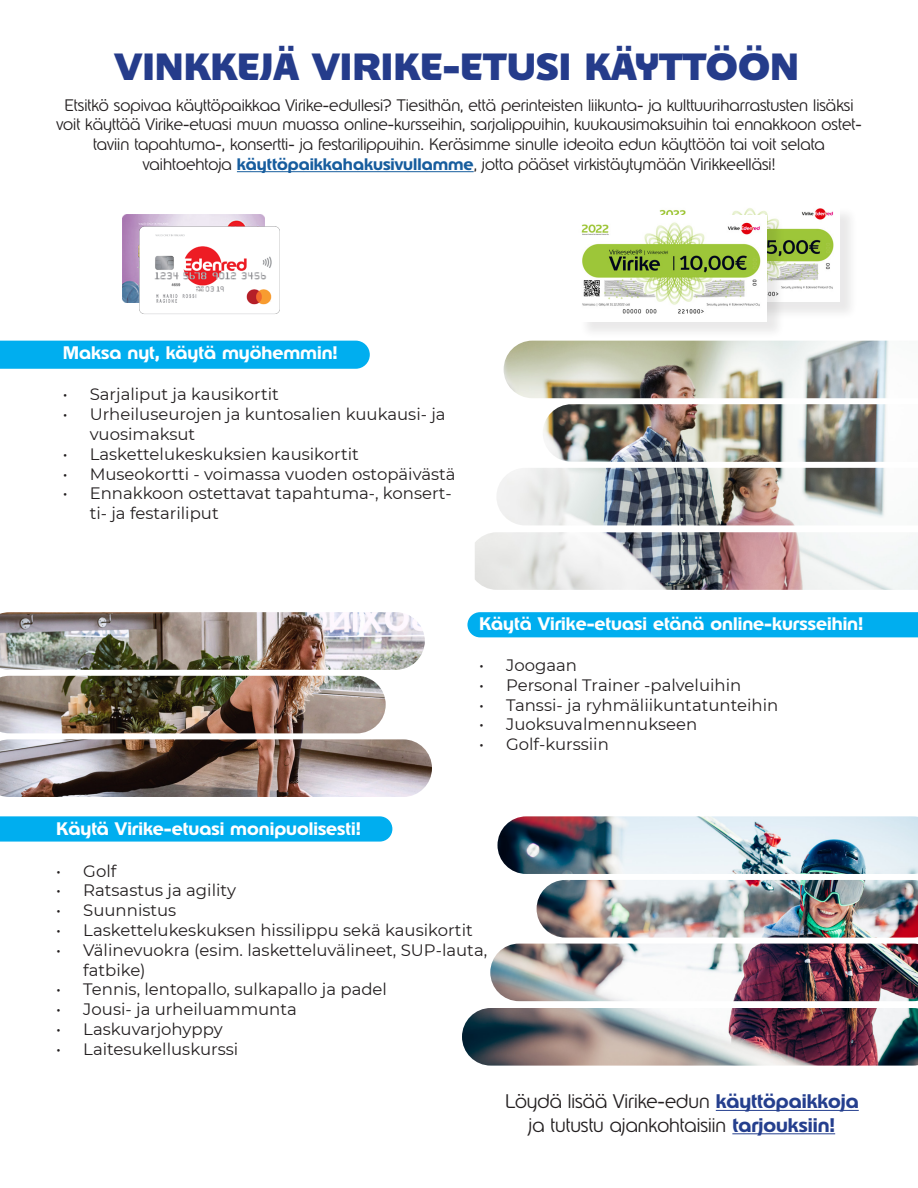
<style>
.page{position:relative;width:918px;height:1188px;background:#fff}
.page>*{position:absolute;margin:0;border:0;box-sizing:border-box;transform-origin:0 0}
.t1{font:900 37.5px "Edenred";color:#253c8b}
.t2{font:300 19.5px "Edenred";color:#231f20}
.t3{font:700 18px "Edenred";color:#fff}
.t4{font:16.5px/19.8px "Montserrat";color:#231f20}
.t5{font:300 16.5px/19.8px "Edenred";color:#231f20;text-align:center}
.s1{font-weight:700;color:#175d9e}
.s2{font-weight:700;color:#253f8e}
</style>
<div class="page">
<div style="left:656px;top:206px;width:202px;height:114px;background:#231f20;opacity:.1"></div>
<img style="left:656px;top:206px;width:183px;height:95px">
<img style="left:122px;top:215px;width:143px;height:88px">
<div style="left:579px;top:218px;width:206px;height:122px;background:#231f20;opacity:.1"></div>
<img style="left:579px;top:215px;width:188px;height:106px">
<img style="left:462px;top:816px;width:456px;height:250px">
<img style="left:0;top:612px;width:432px;height:185px">
<img style="left:138px;top:225px;width:142px;height:89px">
<img style="left:475px;top:341px;width:443px;height:249px">
<svg style="left:0;top:816px;width:392px;height:26px;background:#09b0ef"></svg>
<div style="left:467px;top:612px;width:451px;height:25px;background:#00aeef"></div>
<div style="left:0;top:341px;width:370px;height:28px;background:#00aeef"></div>
<hr style="left:237px;top:171px;width:237px;height:1px;background:#175d9e">
<hr style="left:716px;top:1110px;width:143px;height:1px;background:#253f8e">
<hr style="left:732px;top:1133px;width:103px;height:1px;background:#253f8e">
<p class="t1" style="left:115px;top:41px;width:686px">VINKKEJÄ VIRIKE-ETUSI KÄYTTÖÖN</p>
<p class="t5" style="left:56px;top:95px;width:807px">Etsitkö sopivaa käyttöpaikkaa Virike-edullesi? Tiesithän, että perinteisten liikunta- ja kulttuuriharrastusten lisäksi voit käyttää Virike-etuasi muun muassa online-kursseihin, sarjalippuihin, kuukausimaksuihin tai ennakkoon ostet&shy;taviin tapahtuma-, konsertti- ja festarilippuihin. Keräsimme sinulle ideoita edun käyttöön tai voit selata</p>
<p class="t5" style="left:143px;top:154px;width:634px">vaihtoehtoja <span class="s1">käyttöpaikkahakusivullamme</span>, jotta pääset virkistäytymään Virikkeelläsi!</p>
<p class="t3" style="left:63px;top:340px;width:277px">Maksa nyt, käytä myöhemmin!</p>
<p class="t4" style="left:63px;top:384px;width:218px">• Sarjaliput ja kausikortit</p>
<p class="t4" style="left:90px;top:404px;width:357px;text-indent:-27px">• Urheiluseurojen ja kuntosalien kuukausi- ja vuosimaksut</p>
<p class="t4" style="left:63px;top:443px;width:298px">• Laskettelukeskuksien kausikortit</p>
<p class="t4" style="left:63px;top:463px;width:394px">• Museokortti - voimassa vuoden ostopäivästä</p>
<p class="t4" style="left:90px;top:483px;width:364px;text-indent:-27px">• Ennakkoon ostettavat tapahtuma-, konsert&shy;ti- ja festariliput</p>
<p class="t3" style="left:479px;top:611px;width:386px">Käytä Virike-etuasi etänä online-kursseihin!</p>
<p class="t4" style="left:479px;top:655px;width:99px">• Joogaan</p>
<p class="t4" style="left:479px;top:674px;width:264px">• Personal Trainer -palveluihin</p>
<p class="t4" style="left:479px;top:694px;width:301px">• Tanssi- ja ryhmäliikuntatunteihin</p>
<p class="t4" style="left:479px;top:714px;width:220px">• Juoksuvalmennukseen</p>
<p class="t4" style="left:479px;top:734px;width:131px">• Golf-kurssiin</p>
<p class="t3" style="left:56px;top:817px;width:306px">Käytä Virike-etuasi monipuolisesti!</p>
<p class="t4" style="left:56px;top:860px;width:62px">• Golf</p>
<p class="t4" style="left:56px;top:880px;width:181px">• Ratsastus ja agility</p>
<p class="t4" style="left:56px;top:900px;width:122px">• Suunnistus</p>
<p class="t4" style="left:56px;top:920px;width:418px">• Laskettelukeskuksen hissilippu sekä kausikortit</p>
<p class="t4" style="left:83px;top:939px;width:405px;text-indent:-27px">• Välinevuokra (esim. lasketteluvälineet, SUP-lauta, fatbike)</p>
<p class="t4" style="left:56px;top:979px;width:332px">• Tennis, lentopallo, sulkapallo ja padel</p>
<p class="t4" style="left:56px;top:999px;width:242px">• Jousi- ja urheiluammunta</p>
<p class="t4" style="left:56px;top:1019px;width:168px">• Laskuvarjohyppy</p>
<p class="t4" style="left:56px;top:1038px;width:184px">• Laitesukelluskurssi</p>
<p class="t2" style="left:505px;top:1089px;width:355px">Löydä lisää Virike-edun <span class="s2">käyttöpaikkoja</span></p>
<p class="t2" style="left:529px;top:1112px;width:308px">ja tutustu ajankohtaisiin <span class="s2">tarjouksiin!</span></p>
</div>
